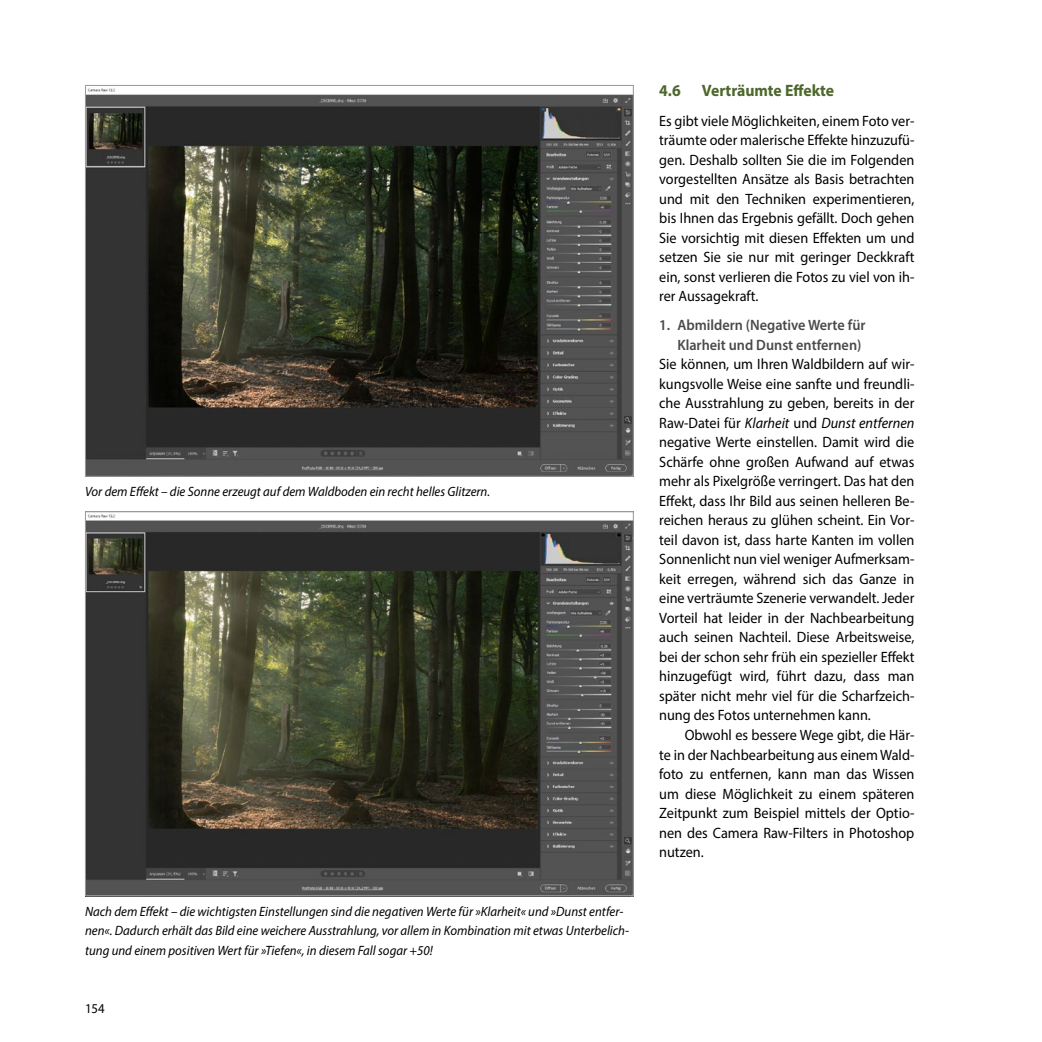
<style>
.page{position:relative;width:1042px;height:1042px;background:#fff}
.page>*{position:absolute;margin:0;border:0;box-sizing:border-box;transform-origin:0 0}
.t1{font:700 16.5px "Myriad Pro";color:#4d672c;scale:.95 1}
.Haupttext_Anf{font:15px/19.5px "Myriad Pro";color:#000;text-align:justify;scale:.95 1}
.Haupttext_Folge{font:15px/19.5px "Myriad Pro";color:#000;text-align:justify;scale:.95 1}
.Heading_4{font:600 15px/19.5px "Myriad Pro";color:#4a4a49;text-align:right;scale:.95 1}
.BU_linksbündig_Grund{font:italic 13.5px/19.5px "Myriad Pro";color:#000;scale:.95 1}
.t2{font:13.5px "Myriad Pro";color:#000;scale:.95 1}
.s1{font-style:italic}
</style>
<div class="page">
<img style="left:87px;top:88px;width:545px;height:387px">
<img style="left:87px;top:514px;width:545px;height:380px">
<p class="BU_linksbündig_Grund" style="left:85px;top:482px;width:428px">Vor dem Effekt – die Sonne erzeugt auf dem Waldboden ein recht helles Glitzern.</p>
<p class="BU_linksbündig_Grund" style="left:85px;top:901px;width:574px">Nach dem Effekt – die wichtigsten Einstellungen sind die negativen Werte für »Klarheit« und »Dunst entfer&shy;nen«. Dadurch erhält das Bild eine weichere Ausstrahlung, vor allem in Kombination mit etwas Unterbelich&shy;tung und einem positiven Wert für »Tiefen«, in diesem Fall sogar +50!</p>
<p class="t2" style="left:85px;top:1000px;width:22px">154</p>
<p class="t1" style="left:659px;top:80px;width:24px">4.6</p>
<p class="t1" style="left:702px;top:80px;width:141px">Verträumte Effekte</p>
<p class="Haupttext_Anf" style="left:659px;top:111px;width:270px">Es gibt viele Möglichkeiten, einem Foto ver&shy;träumte oder malerische Effekte hinzuzufü&shy;gen. Deshalb sollten Sie die im Folgenden vorgestellten Ansätze als Basis betrachten und mit den Techniken experimentieren, bis Ihnen das Ergebnis gefällt. Doch gehen Sie vorsichtig mit diesen Effekten um und setzen Sie sie nur mit geringer Deckkraft ein, sonst verlieren die Fotos zu viel von ih&shy;rer Aussagekraft.</p>
<p class="Heading_4" style="left:659px;top:315px;width:219px">1. Abmildern (Negative Werte für<br>Klarheit und Dunst entfernen)</p>
<p class="Haupttext_Anf" style="left:659px;top:354px;width:270px">Sie können, um Ihren Waldbildern auf wir&shy;kungsvolle Weise eine sanfte und freundli&shy;che Ausstrahlung zu geben, bereits in der Raw-Datei für <span class="s1">Klarheit</span> und <span class="s1">Dunst entfernen </span>negative Werte einstellen. Damit wird die Schärfe ohne großen Aufwand auf etwas mehr als Pixelgröße verringert. Das hat den Effekt, dass Ihr Bild aus seinen helleren Be&shy;reichen heraus zu glühen scheint. Ein Vor&shy;teil davon ist, dass harte Kanten im vollen Sonnenlicht nun viel weniger Aufmerksam&shy;keit erregen, während sich das Ganze in eine verträumte Szenerie verwandelt. Jeder Vorteil hat leider in der Nachbearbeitung auch seinen Nachteil. Diese Arbeitsweise, bei der schon sehr früh ein spezieller Effekt hinzugefügt wird, führt dazu, dass man später nicht mehr viel für die Scharfzeich&shy;nung des Fotos unternehmen kann.</p>
<p class="Haupttext_Folge" style="left:659px;top:725px;width:270px;text-indent:26px">Obwohl es bessere Wege gibt, die Här&shy;te in der Nachbearbeitung aus einem Wald&shy;foto zu entfernen, kann man das Wissen um diese Möglichkeit zu einem späteren Zeitpunkt zum Beispiel mittels der Optio&shy;nen des Camera Raw-Filters in Photoshop nutzen.</p>
</div>
